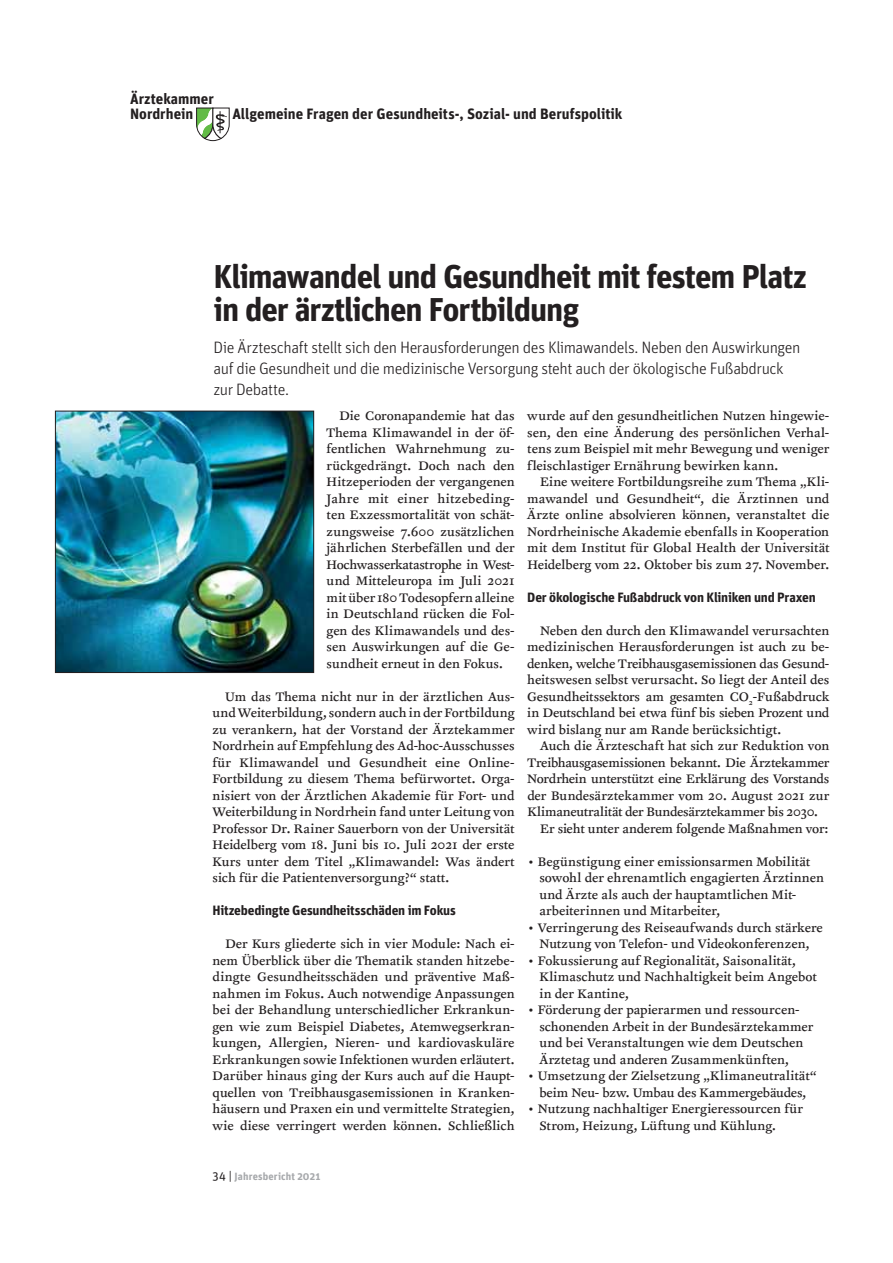
<style>
.page{position:relative;width:893px;height:1263px;background:#fff}
.page>*{position:absolute;margin:0;border:0;box-sizing:border-box;transform-origin:0 0}
.t1{font:700 33px/33px "Unit";letter-spacing:-.03em;color:#231f20}
.t2{font:300 16.5px/21px "Unit";letter-spacing:-.025em;color:#231f20}
.t3{font:700 15px/15px "Unit";color:#231f20}
.t4{font:14.25px/16.5px "Clifford Nine Roman";letter-spacing:.005em;color:#231f20;text-align:justify}
.t5{font:14.25px "Clifford Nine Roman";letter-spacing:-.015em;color:#231f20}
.t6{font:700 13.5px "Unit";letter-spacing:-.015em;color:#231f20}
.t7{font:700 10.5px "Unit";letter-spacing:.015em;color:#a7a9ac}
.s1{font-weight:400;font-size:12px;color:#231f20}
</style>
<div class="page">
<svg style="left:196px;top:108px;width:34px;height:33px"></svg>
<img style="left:57px;top:413px;width:255px;height:258px">
<div style="left:55px;top:411px;width:259px;height:262px;border:1px solid #231f20"></div>
<p class="t3" style="left:130px;top:92px;width:85px">Ärztekammer<br>Nordrhein</p>
<p class="t3" style="left:232px;top:107px;width:391px">Allgemeine Fragen der Gesundheits-, Sozial- und Berufspolitik</p>
<h1 class="t1" style="left:213px;top:263px;width:595px">Klimawandel und Gesundheit mit festem Platz in der ärztlichen Fortbildung</h1>
<p class="t2" style="left:213px;top:338px;width:588px">Die Ärzteschaft stellt sich den Herausforderungen des Klimawandels. Neben den Auswirkungen auf die Gesundheit und die medizinische Versorgung steht auch der ökologische Fußabdruck zur Debatte.</p>
<p class="t4" style="left:327px;top:409px;width:189px;text-indent:13px">Die Coronapandemie hat das Thema Klimawandel in der öf&shy;fentlichen Wahrnehmung zu&shy;rückgedrängt. Doch nach den Hitzeperioden der vergangenen Jahre mit einer hitzebeding&shy;ten Exzessmortalität von schät&shy;zungsweise 7.600 zusätzlichen jährlichen Sterbefällen und der Hochwasserkatastrophe in West&shy;und Mitteleuropa im Juli 2021 mit über 180 Todesopfern alleine in Deutschland rücken die Fol&shy;gen des Klimawandels und des&shy;sen Auswirkungen auf die Ge&shy;sundheit erneut in den Fokus.</p>
<p class="t4" style="left:212px;top:689px;width:304px;text-indent:13px">Um das Thema nicht nur in der ärztlichen Aus&shy;und Weiterbildung, sondern auch in der Fortbildung zu verankern, hat der Vorstand der Ärztekammer Nordrhein auf Empfehlung des Ad-hoc-Ausschusses für Klimawandel und Gesundheit eine Online-Fortbildung zu diesem Thema befürwortet. Orga&shy;nisiert von der Ärztlichen Akademie für Fort- und Weiterbildung in Nordrhein fand unter Leitung von Professor Dr. Rainer Sauerborn von der Universität Heidelberg vom 18. Juni bis 10. Juli 2021 der erste Kurs unter dem Titel „Klimawandel: Was ändert sich für die Patientenversorgung?“ statt.</p>
<p class="t6" style="left:213px;top:906px;width:245px">Hitzebedingte Gesundheitsschäden im Fokus</p>
<p class="t4" style="left:213px;top:937px;width:303px;text-indent:13px">Der Kurs gliederte sich in vier Module: Nach ei&shy;nem Überblick über die Thematik standen hitzebe&shy;dingte Gesundheitsschäden und präventive Maß&shy;nahmen im Fokus. Auch notwendige Anpassungen bei der Behandlung unterschiedlicher Erkrankun&shy;gen wie zum Beispiel Diabetes, Atemwegserkran&shy;kungen, Allergien, Nieren- und kardiovaskuläre Erkrankungen sowie Infektionen wurden erläutert.<br>Darüber hinaus ging der Kurs auch auf die Haupt&shy;quellen von Treibhausgasemissionen in Kranken&shy;häusern und Praxen ein und vermittelte Strategien, wie diese verringert werden können. Schließlich</p>
<p class="t4" style="left:527px;top:409px;width:303px">wurde auf den gesundheitlichen Nutzen hingewie&shy;sen, den eine Änderung des persönlichen Verhal&shy;tens zum Beispiel mit mehr Bewegung und weniger fleischlastiger Ernährung bewirken kann.</p>
<p class="t4" style="left:527px;top:475px;width:304px;text-indent:13px">Eine weitere Fortbildungsreihe zum Thema „Kli&shy;mawandel und Gesundheit“, die Ärztinnen und Ärzte online absolvieren können, veranstaltet die Nordrheinische Akademie ebenfalls in Kooperation mit dem Institut für Global Health der Universität Heidelberg vom 22. Oktober bis zum 27. November.</p>
<p class="t6" style="left:527px;top:592px;width:290px">Der ökologische Fußabdruck von Kliniken und Praxen</p>
<p class="t4" style="left:527px;top:623px;width:303px;text-indent:13px">Neben den durch den Klimawandel verursachten medizinischen Herausforderungen ist auch zu be&shy;denken, welche Treibhausgasemissionen das Gesund&shy;heitswesen selbst verursacht. So liegt der Anteil des Gesundheitssektors am gesamten CO<sub>2</sub>-Fußabdruck in Deutschland bei etwa fünf bis sieben Prozent und wird bislang nur am Rande berücksichtigt.</p>
<p class="t4" style="left:540px;top:739px;width:291px">Auch die Ärzteschaft hat sich zur Reduktion von</p>
<p class="t5" style="left:527px;top:757px;width:303px">Treibhausgasemissionen bekannt. Die Ärztekammer</p>
<p class="t5" style="left:527px;top:774px;width:303px">Nordrhein unterstützt eine Erklärung des Vorstands</p>
<p class="t4" style="left:527px;top:788px;width:304px">der Bundesärztekammer vom 20. August 2021 zur</p>
<p class="t5" style="left:527px;top:807px;width:292px">Klimaneutralität der Bundesärztekammer bis 2030.</p>
<p class="t4" style="left:540px;top:821px;width:290px">Er sieht unter anderem folgende Maßnahmen vor:</p>
<p class="t4" style="left:539px;top:854px;width:286px;text-align:left;text-indent:-12px">• Begünstigung einer emissionsarmen Mobilität sowohl der ehrenamtlich engagierten Ärztinnen und Ärzte als auch der hauptamtlichen Mit&shy;arbeiterinnen und Mitarbeiter,</p>
<p class="t4" style="left:527px;top:920px;width:297px;text-align:center">• Verringerung des Reiseaufwands durch stärkere<br>Nutzung von Telefon- und Videokonferenzen,</p>
<p class="t4" style="left:539px;top:953px;width:279px;text-align:left;text-indent:-12px">• Fokussierung auf Regionalität, Saisonalität,<br>Klimaschutz und Nachhaltigkeit beim Angebot in der Kantine,</p>
<p class="t4" style="left:539px;top:1003px;width:275px;text-align:left;text-indent:-12px">• Förderung der papierarmen und ressourcen&shy;schonenden Arbeit in der Bundesärztekammer und bei Veranstaltungen wie dem Deutschen Ärztetag und anderen Zusammenkünften,</p>
<p class="t4" style="left:527px;top:1069px;width:291px;text-align:center">• Umsetzung der Zielsetzung „Klimaneutralität“ beim Neu- bzw. Umbau des Kammergebäudes,</p>
<p class="t4" style="left:539px;top:1102px;width:265px;text-indent:-12px">• Nutzung nachhaltiger Energieressourcen für<br>Strom, Heizung, Lüftung und Kühlung.</p>
<p class="t7" style="left:213px;top:1173px;width:109px"><span class="s1">34 |</span> Jahresbericht 2021</p>
</div>
